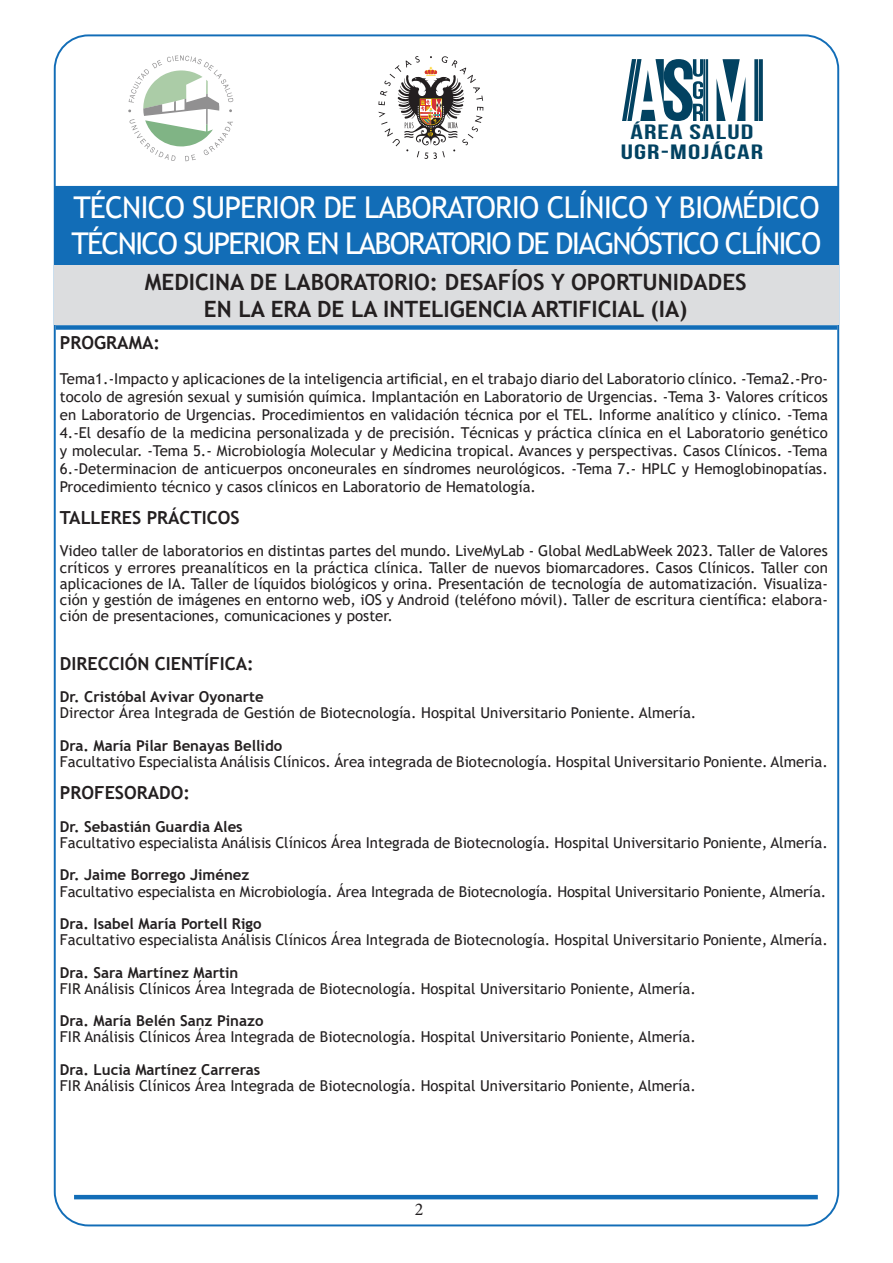
<style>
.page{position:relative;width:893px;height:1263px;background:#fff}
.page>*{position:absolute;margin:0;border:0;box-sizing:border-box;transform-origin:0 0}
.t1{font:30px "Trebuchet MS";letter-spacing:-.06em;color:#fff}
.t2{font:30px "Trebuchet MS";letter-spacing:-.03em;color:#fff}
.t3{font:700 22.5px "Trebuchet MS";color:#231f20}
.t4{font:700 20.7px/19.4px "Bebas Neue";letter-spacing:.035em;color:#024261;text-align:center;scale:1.49 1}
.t5{font:700 18px "Trebuchet MS";color:#231f20}
.t6{font:18px "Minion Pro";color:#231f20}
.t7{font:15px/18px "Trebuchet MS";color:#231f20;text-align:justify}
.t8{font:700 15px "Trebuchet MS";color:#231f20}
</style>
<div class="page">
<hr style="left:74px;top:1195px;width:744px;height:4px;background:#126db7">
<div style="left:54px;top:186px;width:785px;height:80px;background:#126db7"></div>
<div style="left:54px;top:265px;width:785px;height:60px;background:#dcdddf"></div>
<div style="left:56px;top:325px;width:781px;height:5px;background:#126db7"></div>
<svg style="left:378px;top:56px;width:105px;height:103px"></svg>
<svg style="left:128px;top:55px;width:105px;height:106px"></svg>
<svg style="left:759px;top:59px;width:4px;height:62px"></svg>
<svg style="left:754px;top:59px;width:4px;height:62px"></svg>
<svg style="left:717px;top:59px;width:28px;height:62px"></svg>
<svg style="left:622px;top:59px;width:86px;height:62px"></svg>
<p class="t4" style="left:621px;top:122px;width:97px">ÁREA SALUD<br>UGR-MOJÁCAR</p>
<p class="t2" style="left:73px;top:188px;width:748px">TÉCNICO SUPERIOR DE LABORATORIO CLÍNICO Y BIOMÉDICO</p>
<p class="t1" style="left:72px;top:224px;width:751px">TÉCNICO SUPERIOR EN LABORATORIO DE DIAGNÓSTICO CLÍNICO</p>
<p class="t3" style="left:145px;top:268px;width:603px">MEDICINA DE LABORATORIO: DESAFÍOS Y OPORTUNIDADES</p>
<p class="t3" style="left:204px;top:295px;width:485px">EN LA ERA DE LA INTELIGENCIA ARTIFICIAL (IA)</p>
<p class="t5" style="left:60px;top:332px;width:102px">PROGRAMA:</p>
<p class="t7" style="left:60px;top:369px;width:769px">Tema1.-Impacto y aplicaciones de la inteligencia artificial, en el trabajo diario del Laboratorio clínico. -Tema2.-Pro&shy;tocolo de agresión sexual y sumisión química. Implantación en Laboratorio de Urgencias. -Tema 3- Valores críticos en Laboratorio de Urgencias. Procedimientos en validación técnica por el TEL. Informe analítico y clínico. -Tema 4.-El desafío de la medicina personalizada y de precisión. Técnicas y práctica clínica en el Laboratorio genético y molecular. -Tema 5.- Microbiología Molecular y Medicina tropical. Avances y perspectivas. Casos Clínicos. -Tema 6.-Determinacion de anticuerpos onconeurales en síndromes neurológicos. -Tema 7.- HPLC y Hemoglobinopatías.<br>Procedimiento técnico y casos clínicos en Laboratorio de Hematología.</p>
<p class="t5" style="left:60px;top:506px;width:181px">TALLERES PRÁCTICOS</p>
<p class="t7" style="left:60px;top:543px;width:769px;line-height:16.2px">Video taller de laboratorios en distintas partes del mundo. LiveMyLab - Global MedLabWeek 2023. Taller de Valores críticos y errores preanalíticos en la práctica clínica. Taller de nuevos biomarcadores. Casos Clínicos. Taller con aplicaciones de IA. Taller de líquidos biológicos y orina. Presentación de tecnología de automatización. Visualiza&shy;ción y gestión de imágenes en entorno web, iOS y Android (teléfono móvil). Taller de escritura científica: elabora&shy;ción de presentaciones, comunicaciones y poster.</p>
<p class="t5" style="left:60px;top:652px;width:195px">DIRECCIÓN CIENTÍFICA:</p>
<p class="t8" style="left:60px;top:687px;width:205px">Dr. Cristóbal Avivar Oyonarte</p>
<p class="t7" style="left:60px;top:704px;width:638px">Director Área Integrada de Gestión de Biotecnología. Hospital Universitario Poniente. Almería.</p>
<p class="t8" style="left:60px;top:736px;width:224px">Dra. María Pilar Benayas Bellido</p>
<p class="t7" style="left:60px;top:753px;width:769px">Facultativo Especialista Análisis Clínicos. Área integrada de Biotecnología. Hospital Universitario Poniente. Almeria.</p>
<p class="t5" style="left:60px;top:782px;width:132px">PROFESORADO:</p>
<p class="t8" style="left:60px;top:817px;width:184px">Dr. Sebastián Guardia Ales</p>
<p class="t7" style="left:60px;top:834px;width:769px">Facultativo especialista Análisis Clínicos Área Integrada de Biotecnología. Hospital Universitario Poniente, Almería.</p>
<p class="t8" style="left:60px;top:866px;width:191px">Dr. Jaime Borrego Jiménez</p>
<p class="t7" style="left:60px;top:882px;width:768px">Facultativo especialista en Microbiología. Área Integrada de Biotecnología. Hospital Universitario Poniente, Almería.</p>
<p class="t8" style="left:60px;top:914px;width:203px">Dra. Isabel María Portell Rigo</p>
<p class="t7" style="left:60px;top:931px;width:769px">Facultativo especialista Análisis Clínicos Área Integrada de Biotecnología. Hospital Universitario Poniente, Almería.</p>
<p class="t8" style="left:60px;top:963px;width:180px">Dra. Sara Martínez Martin</p>
<p class="t7" style="left:60px;top:979px;width:637px">FIR Análisis Clínicos Área Integrada de Biotecnología. Hospital Universitario Poniente, Almería.</p>
<p class="t8" style="left:60px;top:1011px;width:205px">Dra. María Belén Sanz Pinazo</p>
<p class="t7" style="left:60px;top:1028px;width:637px">FIR Análisis Clínicos Área Integrada de Biotecnología. Hospital Universitario Poniente, Almería.</p>
<p class="t8" style="left:60px;top:1060px;width:202px">Dra. Lucia Martínez Carreras</p>
<p class="t7" style="left:60px;top:1077px;width:637px">FIR Análisis Clínicos Área Integrada de Biotecnología. Hospital Universitario Poniente, Almería.</p>
<p class="t6" style="left:415px;top:1197px;width:10px">2</p>
</div>
